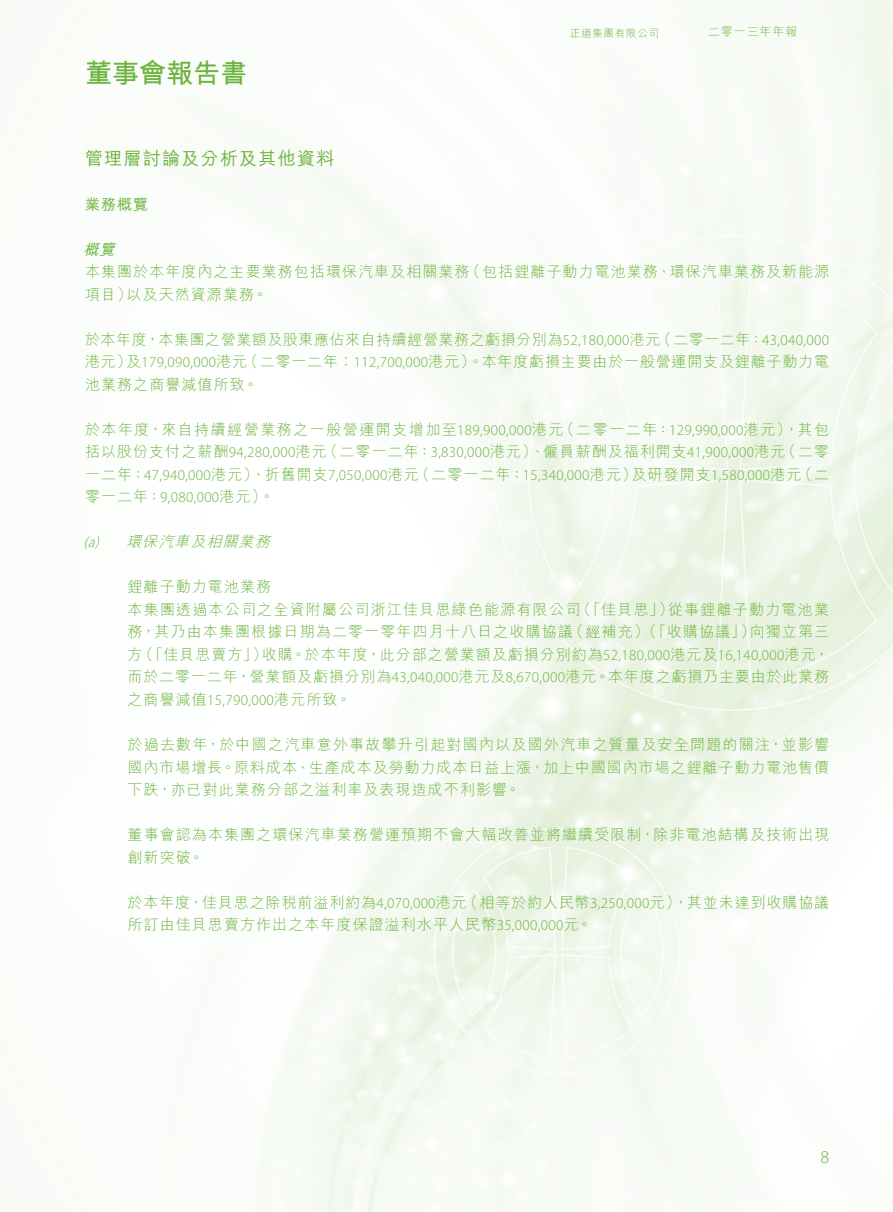
<style>
.page{position:relative;width:893px;height:1212px;background:#fff}
.page>*{position:absolute;margin:0;border:0;box-sizing:border-box;transform-origin:0 0}
.t1{font:700 27px "M Hei HK";color:#6cb43f}
.Heading_1{font:500 18px "M Hei HK";letter-spacing:.07em;color:#6cb43f}
.t2{font:300 18px "Myriad Pro";color:#6cb43f}
.Body_Text{font:300 15px/22.5px "M Hei HK";letter-spacing:.07em;color:#6cb43f}
.Body_Text-2{font:300 15px/22.5px "Myriad Pro";letter-spacing:.02em;color:#6cb43f}
.Body_Text-3{font:300 15px/22.5px "M Hei HK";letter-spacing:.035em;color:#6cb43f}
.Body_Text-4{font:300 15px "M Hei HK";letter-spacing:.1em;color:#6cb43f}
.Heading_4{font:italic 300 15px "M Hei HK";color:#6cb43f}
.Heading_5{font:300 15px "M Hei HK";letter-spacing:.07em;color:#6cb43f}
.Heading_2{font:500 15px "M Hei HK";color:#6cb43f}
.Heading_4-2{font:italic 300 15px "Myriad Pro";color:#6cb43f}
.Heading_3{font:italic 500 15px "M Hei HK";color:#6cb43f}
.t3{font:300 12px "M Hei HK";letter-spacing:.07em;color:#6cb43f}
.t4{font:300 10.5px "M Hei HK";letter-spacing:.07em;color:#6cb43f}
.s1{font-family:"Myriad Pro"}
.s2{font-family:"M Hei HK"}
</style>
<div class="page">
<img style="left:199px;top:0;width:694px;height:1212px">
<p class="t1" style="left:85px;top:54px;width:163px">董事會報告書</p>
<p class="Heading_1" style="left:85px;top:145px;width:251px">管理層討論及分析及其他資料</p>
<p class="Heading_2" style="left:85px;top:193px;width:65px">業務概覽</p>
<p class="Heading_3" style="left:83px;top:238px;width:38px">概覽</p>
<p class="t4" style="left:570px;top:28px;width:91px">正道集團有限公司</p>
<p class="t3" style="left:708px;top:26px;width:91px">二零一三年年報</p>
<p class="Body_Text" style="left:465px;top:260px;width:365px">（包括鋰離子動力電池業務、環保汽車業務及新能源</p>
<p class="Body_Text" style="left:127px;top:260px;width:345px;text-indent:-41px">本集團於本年度內之主要業務包括環保汽車及相關業務以及天然資源業務。</p>
<p class="Body_Text" style="left:85px;top:283px;width:49px">項目）</p>
<p class="Body_Text-3" style="left:243px;top:328px;width:588px;text-indent:-158px">於本年度，本集團之營業額及股東應佔來自持續經營業務之虧損分別為<span class="s1">52,180,000</span>港元<br>（二零一二年︰<span class="s1">112,700,000</span>港元）。本年度虧損主要由於一般營運開支及鋰離子動力電</p>
<p class="Body_Text-2" style="left:656px;top:329px;width:174px"><span class="s2">（二零一二年：</span>43,040,000</p>
<p class="Body_Text" style="left:85px;top:350px;width:175px">港元）<br>池業務之商譽減值所致。</p>
<p class="Body_Text-2" style="left:126px;top:351px;width:122px"><span class="s2">及</span>179,090,000<span class="s2">港元</span></p>
<p class="Body_Text-4" style="left:85px;top:422px;width:480px">於本年度，來自持續經營業務之一般營運開支增加至<span class="s1">189,900,000</span>港元</p>
<p class="Body_Text-4" style="left:559px;top:422px;width:271px">（二零一二年：<span class="s1">129,990,000</span>港元，）其包</p>
<p class="Body_Text" style="left:85px;top:440px;width:243px">括以股份支付之薪酬<span class="s1">94,280,000</span>港元</p>
<p class="Body_Text" style="left:323px;top:440px;width:464px">（二零一二年：<span class="s1">3,830,000</span>港元）、僱員薪酬及福利開支<span class="s1">41,900,000</span>港元</p>
<p class="Body_Text" style="left:781px;top:440px;width:49px">（二零</p>
<p class="Body_Text-2" style="left:85px;top:464px;width:335px"><span class="s2">一二年：</span>47,940,000<span class="s2">港元）、折舊開支</span>7,050,000<span class="s2">港元零一二年：</span>9,080,000<span class="s2">港元。(</span></p>
<p class="Heading_4" style="left:126px;top:534px;width:149px">環保汽車及相關業務</p>
<p class="Body_Text" style="left:415px;top:463px;width:224px">（二零一二年：<span class="s1">15,340,000</span>港元）</p>
<p class="Body_Text" style="left:797px;top:463px;width:33px">（二</p>
<p class="Body_Text-2" style="left:631px;top:464px;width:172px"><span class="s2">及研發開支</span>1,580,000<span class="s2">港元</span></p>
<p class="Heading_4-2" style="left:83px;top:533px;width:22px">)a(</p>
<p class="Heading_5" style="left:128px;top:579px;width:145px">鋰離子動力電池業務</p>
<p class="Body_Text" style="left:576px;top:598px;width:99px">（「佳貝思」）</p>
<p class="Body_Text" style="left:128px;top:598px;width:454px">本集團透過本公司之全資附屬公司浙江佳貝思綠色能源有限公司</p>
<p class="Body_Text" style="left:668px;top:598px;width:162px">從事鋰離子動力電池業</p>
<p class="Body_Text" style="left:569px;top:620px;width:188px">（經補充）（「收購協議」）</p>
<p class="Body_Text" style="left:750px;top:620px;width:81px">向獨立第三</p>
<p class="Body_Text" style="left:262px;top:620px;width:569px;text-indent:-134px">務，其乃由本集團根據日期為二零一零年四月十八日之收購協議<br>收購。於本年度，此分部之營業額及虧損分別約為<span class="s1">52,180,000</span>港元及<span class="s1">16,140,000</span>港元，</p>
<p class="Body_Text" style="left:138px;top:643px;width:131px">（「佳貝思賣方」）</p>
<p class="Body_Text" style="left:128px;top:643px;width:703px">方<br>而於二零一二年，營業額及虧損分別為<span class="s1">43,040,000</span>港元及<span class="s1">8,670,000</span>港元。本年度之虧損乃主要由於此業務之商譽減值<span class="s1">15,790,000</span>港元所致。</p>
<p class="Body_Text" style="left:128px;top:733px;width:703px;text-align:justify">於過去數年，於中國之汽車意外事故攀升引起對國內以及國外汽車之質量及安全問題的關注，並影響國內市場增長。原料成本、生產成本及勞動力成本日益上漲，加上中國國內市場之鋰離子動力電池售價下跌，亦已對此業務分部之溢利率及表現造成不利影響。</p>
<p class="Body_Text" style="left:128px;top:823px;width:703px">董事會認為本集團之環保汽車業務營運預期不會大幅改善並將繼續受限制，除非電池結構及技術出現創新突破。</p>
<p class="Body_Text" style="left:463px;top:890px;width:368px">（相等於約人民幣<span class="s1">3,250,000</span>元，）其並未達到收購協議</p>
<p class="Body_Text" style="left:128px;top:890px;width:466px">於本年度，佳貝思之除稅前溢利約為<span class="s1">4,070,000</span>港元<br>所訂由佳貝思賣方作出之本年度保證溢利水平人民幣<span class="s1">35,000,000</span>元。</p>
<p class="t2" style="left:820px;top:1146px;width:10px">8</p>
</div>
